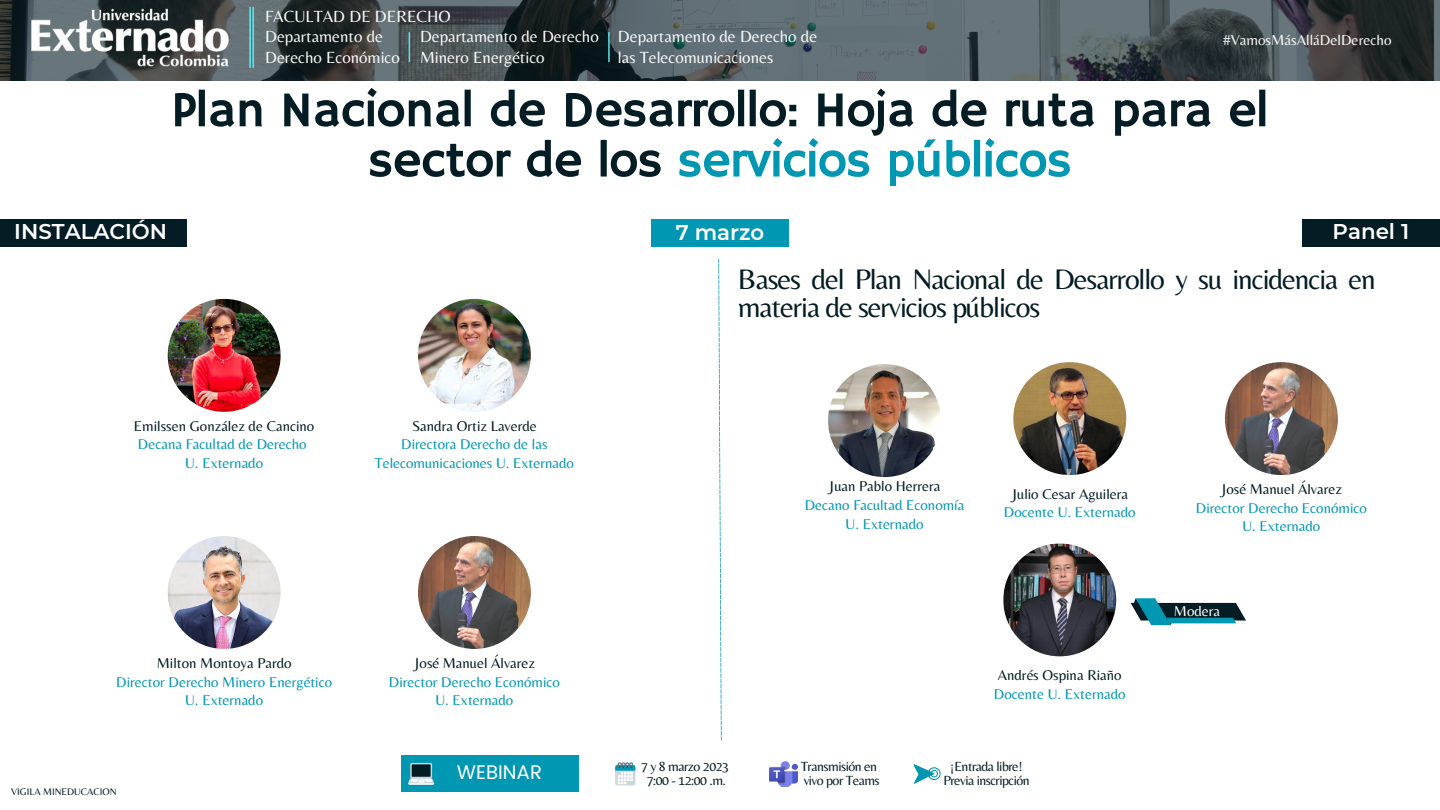
<style>
.page{position:relative;width:1440px;height:810px;background:#fff}
.page>*{position:absolute;margin:0;border:0;box-sizing:border-box;transform-origin:0 0}
.t1{font:50.4px/50.2px "Hammersmith One";letter-spacing:-.02em;color:#041c23;text-align:center}
.t2{font:29.4px/27.8px "Belleza";letter-spacing:-.035em;color:#041c23}
.t3{font:600 21.4px "Montserrat";color:#feffff}
.t4{font:19.7px "Poppins";color:#fffefe}
.t5{font:16.8px/20.6px "Belleza";color:#f9f9f9}
.t6{font:15px "Belleza";color:#f9f9f9}
.t7{font:14.8px/18.8px "Belleza";color:#0097b2;text-align:center}
.t8{font:14.8px "Belleza";color:#041c23}
.t9{font:14.8px "Belleza";color:#fff}
.t10{font:13.8px/14.7px "Belleza";letter-spacing:-.035em;color:#041c23;text-align:center}
.t11{font:10px "Belleza";color:#041c23}
.s1{color:#0097b2}
</style>
<div class="page">
<svg style="left:0;top:0;width:1440px;height:81px;background:#475155"></svg>
<div style="left:0;top:219px;width:187px;height:28px;background:#041c23"></div>
<img style="left:418px;top:299px;width:113px;height:113px;border-radius:50%">
<img style="left:168px;top:299px;width:113px;height:113px;border-radius:50%">
<hr style="left:249px;top:7px;width:2px;height:61px;background:#5ce1e6">
<hr style="left:252px;top:7px;width:2px;height:61px;background:#5ce1e6">
<img style="left:20px;top:0;width:220px;height:75px">
<hr style="left:608px;top:32px;width:2px;height:30px;background:#5ce1e6">
<hr style="left:409px;top:32px;width:1px;height:30px;background:#5ce1e6">
<img style="left:418px;top:536px;width:113px;height:113px;border-radius:50%">
<img style="left:168px;top:536px;width:113px;height:113px;border-radius:50%">
<svg style="left:913px;top:764px;width:28px;height:20px"></svg>
<img style="left:770px;top:761px;width:27px;height:26px">
<svg style="left:615px;top:762px;width:20px;height:24px"></svg>
<div style="left:401px;top:755px;width:177px;height:37px;background:#0097b2"></div>
<svg style="left:408px;top:763px;width:26px;height:22px"></svg>
<div style="left:651px;top:219px;width:138px;height:28px;background:#0097b2"></div>
<svg style="left:718px;top:259px;width:4px;height:481px"></svg>
<img style="left:828px;top:364px;width:113px;height:113px;border-radius:50%">
<img style="left:1003px;top:543px;width:113px;height:113px;border-radius:50%">
<img style="left:1013px;top:362px;width:113px;height:113px;border-radius:50%">
<svg style="left:1131px;top:598px;width:115px;height:27px"></svg>
<div style="left:1302px;top:219px;width:138px;height:28px;background:#041c23"></div>
<img style="left:1225px;top:362px;width:113px;height:113px;border-radius:50%">
<h3 class="t3" style="left:14px;top:216px;width:154px">INSTALACIÓN</h3>
<p class="t5" style="left:265px;top:6px;width:187px">FACULTAD DE DERECHO<br>Departamento de<br>Derecho Económico</p>
<p class="t5" style="left:420px;top:26px;width:180px;line-height:21px">Departamento de Derecho<br>Minero Energético</p>
<p class="t5" style="left:618px;top:26px;width:201px;line-height:21px">Departamento de Derecho de las Telecomunicaciones</p>
<p class="t6" style="left:1223px;top:31px;width:170px">#VamosMásAlláDelDerecho</p>
<h1 class="t1" style="left:171px;top:87px;width:1099px">Plan Nacional de Desarrollo: Hoja de ruta para el sector de los <span class="s1">servicios públicos</span></h1>
<h3 class="t3" style="left:676px;top:218px;width:90px">7 marzo</h3>
<h3 class="t3" style="left:1333px;top:216px;width:78px">Panel 1</h3>
<h2 class="t2" style="left:738px;top:265px;width:639px">Bases del Plan Nacional de Desarrollo y su incidencia en materia de servicios públicos</h2>
<p class="t8" style="left:134px;top:417px;width:182px">Emilssen González de Cancino</p>
<p class="t7" style="left:138px;top:435px;width:170px">Decana Facultad de Derecho<br>U. Externado</p>
<p class="t8" style="left:412px;top:417px;width:126px">Sandra Ortiz Laverde</p>
<p class="t7" style="left:375px;top:435px;width:201px">Directora Derecho de las<br>Telecomunicaciones U. Externado</p>
<p class="t8" style="left:157px;top:654px;width:136px">Milton Montoya Pardo</p>
<p class="t7" style="left:116px;top:672px;width:217px">Director Derecho Minero Energético<br>U. Externado</p>
<p class="t11" style="left:11px;top:785px;width:107px">VIGILA MINEDUCACION</p>
<p class="t8" style="left:414px;top:654px;width:123px">José Manuel Álvarez</p>
<p class="t7" style="left:389px;top:672px;width:173px">Director Derecho Económico<br>U. Externado</p>
<h3 class="t4" style="left:457px;top:758px;width:87px">WEBINAR</h3>
<p class="t10" style="left:641px;top:759px;width:90px">7 y 8 marzo 2023</p>
<p class="t10" style="left:647px;top:773px;width:81px">7:00 - 12:00 .m.</p>
<p class="t8" style="left:829px;top:478px;width:113px">Juan Pablo Herrera</p>
<p class="t7" style="left:805px;top:495px;width:161px">Decano Facultad Economía<br>U. Externado</p>
<p class="t8" style="left:1011px;top:485px;width:118px">Julio Cesar Aguilera</p>
<p class="t7" style="left:1004px;top:503px;width:133px">Docente U. Externado</p>
<p class="t8" style="left:998px;top:666px;width:125px">Andrés Ospina Riaño</p>
<p class="t7" style="left:994px;top:684px;width:133px">Docente U. Externado</p>
<p class="t10" style="left:801px;top:759px;width:80px;text-align:left">Transmisión en vivo por Teams</p>
<p class="t10" style="left:943px;top:759px;width:88px">¡Entrada libre!<br>Previa inscripción</p>
<p class="t8" style="left:1221px;top:480px;width:123px">José Manuel Álvarez</p>
<p class="t7" style="left:1196px;top:498px;width:173px">Director Derecho Económico<br>U. Externado</p>
<p class="t9" style="left:1174px;top:602px;width:48px">Modera</p>
</div>
